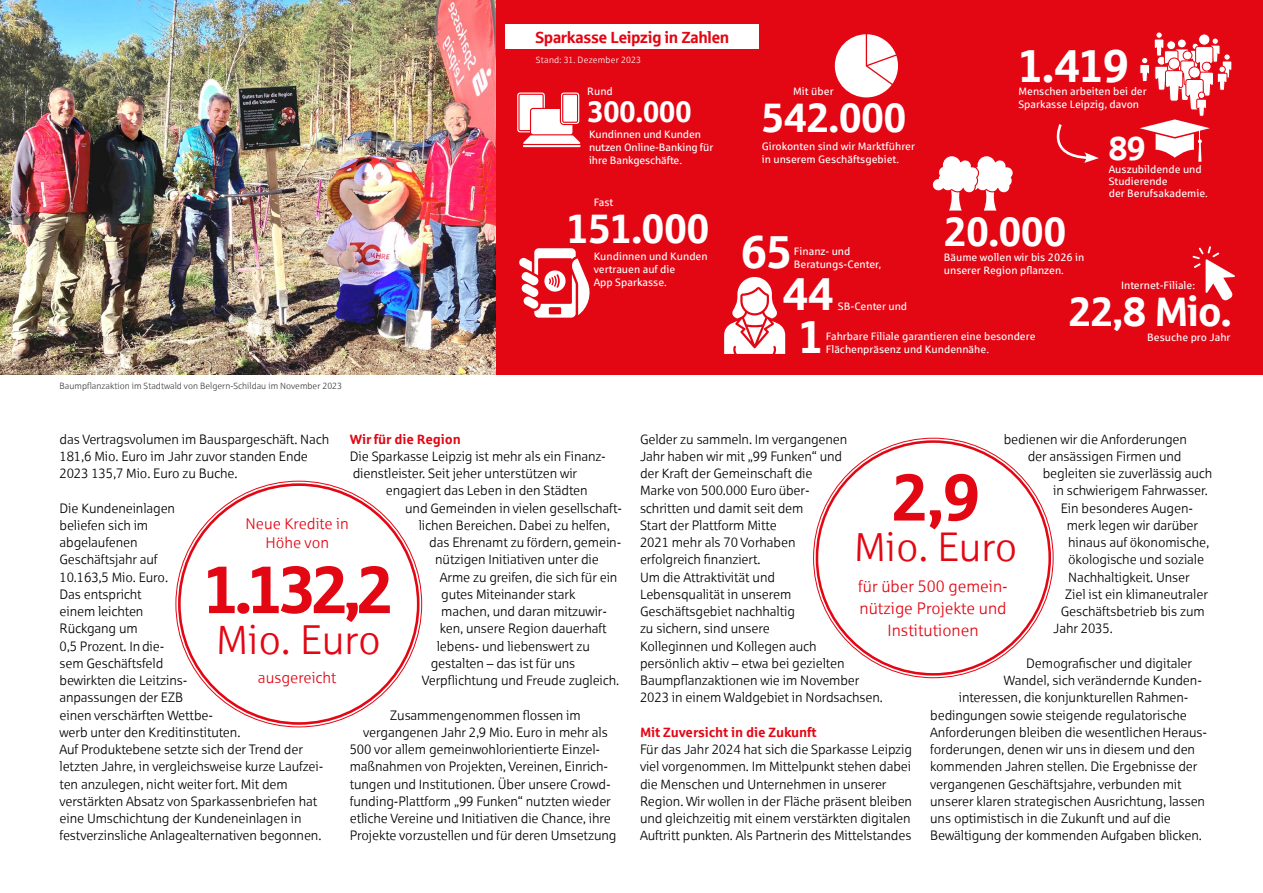
<style>
.page{position:relative;width:1263px;height:893px;background:#fff}
.page>*{position:absolute;margin:0;border:0;box-sizing:border-box;transform-origin:0 0}
.t1{font:66.75px "Sparkasse Head";color:#e30613}
.t2{font:66.3px "Sparkasse Head";color:#e30613}
.t3{font:46.2px "Sparkasse Head";color:#fff}
.t4{font:41.25px "Sparkasse Head";color:#fff}
.t5{font:40.8px "Sparkasse Lt";color:#e30613}
.t6{font:40.5px "Sparkasse Lt";color:#e30613}
.t7{font:33.45px "Sparkasse Head";color:#fff}
.t8{font:29.85px "Sparkasse Head";color:#fff}
.t9{font:16.5px/22px "Sparkasse Lt";color:#e30613;text-align:center}
.t10{font:16.2px "Sparkasse Head";color:#e30613}
.t11{font:15.6px/18.6px "Sparkasse Lt";color:#e30613;text-align:center}
.t12{font:13.5px/17.2px "Sparkasse Lt";letter-spacing:-.01em;color:#000}
.t13{font:700 13.5px "Sparkasse Rg";letter-spacing:-.01em;color:#e30613}
.t14{font:10.8px/12.9px "Sparkasse Rg";color:#fff}
.t15{font:9px "Sparkasse Lt";color:#404040}
.t16{font:9px "Sparkasse Lt";letter-spacing:.025em;color:#fff}
</style>
<div class="page">
<div style="left:486px;top:0;width:777px;height:375px;background:#e30613"></div>
<img style="left:0;top:0;width:495px;height:374px">
<div style="left:505px;top:25px;width:254px;height:24px;background:#fff"></div>
<svg style="left:1056px;top:124px;width:43px;height:39px"></svg>
<svg style="left:1139px;top:32px;width:93px;height:130px"></svg>
<hr style="left:523px;top:145px;width:57px;height:2px;background:#fff">
<svg style="left:517px;top:93px;width:63px;height:51px"></svg>
<svg style="left:519px;top:248px;width:71px;height:70px"></svg>
<svg style="left:1192px;top:246px;width:43px;height:54px"></svg>
<svg style="left:932px;top:156px;width:81px;height:55px"></svg>
<svg style="left:835px;top:34px;width:63px;height:63px"></svg>
<svg style="left:724px;top:277px;width:61px;height:77px"></svg>
<p class="t15" style="left:60px;top:380px;width:284px">Baumpflanzaktion im Stadtwald von Belgern-Schildau im November 2023</p>
<p class="t10" style="left:535px;top:27px;width:195px">Sparkasse Leipzig in Zahlen</p>
<p class="t16" style="left:536px;top:54px;width:107px">Stand: 31. Dezember 2023</p>
<p class="t14" style="left:587px;top:85px;width:27px">Rund</p>
<p class="t14" style="left:589px;top:127px;width:126px">Kundinnen und Kunden nutzen Online-Banking für ihre Bankgeschäfte.</p>
<h3 class="t8" style="left:587px;top:93px;width:105px">300.000</h3>
<p class="t14" style="left:594px;top:195px;width:21px">Fast</p>
<h3 class="t4" style="left:567px;top:202px;width:143px">151.000</h3>
<p class="t14" style="left:594px;top:250px;width:116px">Kundinnen und Kunden vertrauen auf die<br>App Sparkasse.</p>
<p class="t14" style="left:793px;top:85px;width:42px">Mit über</p>
<h3 class="t4" style="left:762px;top:91px;width:146px">542.000</h3>
<p class="t14" style="left:762px;top:139px;width:155px">Girokonten sind wir Marktführer in unserem Geschäftsgebiet.</p>
<h3 class="t3" style="left:1019px;top:36px;width:111px">1.419</h3>
<p class="t14" style="left:1018px;top:85px;width:130px">Menschen arbeiten bei der<br>Sparkasse Leipzig, davon</p>
<h3 class="t7" style="left:1109px;top:127px;width:38px">89</h3>
<p class="t14" style="left:1109px;top:163px;width:101px;line-height:11.9px">Auszubildende und<br>Studierende<br>der Berufsakademie.</p>
<h3 class="t4" style="left:944px;top:205px;width:123px">20.000</h3>
<h3 class="t3" style="left:741px;top:222px;width:51px">65</h3>
<p class="t14" style="left:794px;top:245px;width:89px">Finanz- und<br>Beratungs-Center,</p>
<h3 class="t3" style="left:782px;top:264px;width:53px">44</h3>
<p class="t14" style="left:944px;top:251px;width:142px">Bäume wollen wir bis 2026 in unserer Region pflanzen.</p>
<p class="t14" style="left:1121px;top:278px;width:76px">Internet-Filiale:</p>
<h3 class="t4" style="left:1069px;top:285px;width:164px">22,8 Mio.</h3>
<p class="t14" style="left:838px;top:299px;width:71px">SB-Center und</p>
<h3 class="t3" style="left:799px;top:308px;width:25px">1</h3>
<p class="t14" style="left:826px;top:330px;width:211px">Fahrbare Filiale garantieren eine besondere<br>Flächenpräsenz und Kundennähe.</p>
<p class="t14" style="left:1147px;top:331px;width:85px">Besuche pro Jahr</p>
<p class="t12" style="left:60px;top:430px;width:271px">das Vertragsvolumen im Bauspargeschäft. Nach<br>181,6 Mio. Euro im Jahr zuvor standen Ende<br>2023 135,7 Mio. Euro zu Buche.</p>
<p class="t12" style="left:60px;top:499px;width:265px">Die Kundeneinlagen<br>beliefen sich im<br>abgelaufenen<br>Geschäftsjahr auf<br>10.163,5 Mio. Euro.<br>Das entspricht<br>einem leichten<br>Rückgang um<br>0,5 Prozent. In die-<br>sem Geschäftsfeld<br>bewirkten die Leitzins-<br>anpassungen der EZB<br>einen verschärften Wettbe-<br>werb unter den Kreditinstituten.<br>Auf Produktebene setzte sich der Trend der letzten Jahre, in vergleichsweise kurze Laufzei&shy;ten anzulegen, nicht weiter fort. Mit dem verstärkten Absatz von Sparkassenbriefen hat eine Umschichtung der Kundeneinlagen in festverzinsliche Anlagealternativen begonnen.</p>
<p class="t13" style="left:350px;top:430px;width:113px">Wir für die Region</p>
<p class="t12" style="left:350px;top:447px;width:258px">Die Sparkasse Leipzig ist mehr als ein Finanz&shy;dienstleister. Seit jeher unterstützen wir</p>
<p class="t12" style="left:386px;top:482px;width:203px">engagiert das Leben in den Städten</p>
<p class="t12" style="left:405px;top:499px;width:218px">und Gemeinden in vielen gesellschaft-</p>
<p class="t12" style="left:419px;top:516px;width:193px">lichen Bereichen. Dabei zu helfen,</p>
<p class="t12" style="left:429px;top:533px;width:191px">das Ehrenamt zu fördern, gemein--</p>
<p class="t12" style="left:435px;top:551px;width:165px">nützigen Initiativen unter die</p>
<p class="t12" style="left:440px;top:568px;width:179px">Arme zu greifen, die sich für ein</p>
<p class="t12" style="left:441px;top:585px;width:136px">gutes Miteinander stark</p>
<p class="t12" style="left:441px;top:603px;width:167px">machen, und daran mitzuwir-</p>
<p class="t12" style="left:440px;top:620px;width:169px">ken, unsere Region dauerhaft</p>
<p class="t12" style="left:437px;top:637px;width:155px">lebens- und liebenswert zu</p>
<p class="t12" style="left:431px;top:654px;width:146px">gestalten – das ist für uns</p>
<p class="t12" style="left:422px;top:672px;width:199px">Verpflichtung und Freude zugleich.</p>
<p class="t12" style="left:390px;top:706px;width:192px">Zusammengenommen flossen im</p>
<p class="t12" style="left:363px;top:723px;width:246px">vergangenen Jahr 2,9 Mio. Euro in mehr als</p>
<p class="t12" style="left:350px;top:741px;width:252px">500 vor allem gemeinwohlorientierte Einzel-</p>
<p class="t12" style="left:350px;top:758px;width:260px">maßnahmen von Projekten, Vereinen, Einrich-</p>
<p class="t12" style="left:350px;top:775px;width:262px">tungen und Institutionen. Über unsere Crowd-</p>
<p class="t12" style="left:350px;top:792px;width:263px">funding-Plattform „99 Funken“ nutzten wieder</p>
<p class="t12" style="left:350px;top:810px;width:263px">etliche Vereine und Initiativen die Chance, ihre</p>
<p class="t12" style="left:350px;top:827px;width:268px">Projekte vorzustellen und für deren Umsetzung</p>
<p class="t11" style="left:246px;top:514px;width:105px">Neue Kredite in<br>Höhe von</p>
<h1 class="t1" style="left:204px;top:547px;width:190px">1.132,2</h1>
<h3 class="t5" style="left:216px;top:615px;width:166px">Mio. Euro</h3>
<p class="t11" style="left:258px;top:668px;width:80px">ausgereicht</p>
<p class="t12" style="left:1004px;top:430px;width:185px">bedienen wir die Anforderungen</p>
<p class="t12" style="left:1028px;top:447px;width:155px">der ansässigen Firmen und</p>
<p class="t12" style="left:1043px;top:465px;width:171px">begleiten sie zuverlässig auch</p>
<p class="t12" style="left:1053px;top:482px;width:156px">in schwierigem Fahrwasser.</p>
<p class="t12" style="left:1061px;top:499px;width:134px">Ein besonderes Augen-</p>
<p class="t12" style="left:1067px;top:516px;width:133px">merk legen wir darüber</p>
<p class="t12" style="left:1068px;top:534px;width:142px">hinaus auf ökonomische,</p>
<p class="t12" style="left:1068px;top:551px;width:137px">ökologische und soziale</p>
<p class="t12" style="left:1068px;top:568px;width:123px">Nachhaltigkeit. Unser</p>
<p class="t12" style="left:1065px;top:585px;width:144px">Ziel ist ein klimaneutraler</p>
<p class="t12" style="left:1061px;top:603px;width:145px">Geschäftsbetrieb bis zum</p>
<p class="t12" style="left:1053px;top:620px;width:61px">Jahr 2035.</p>
<p class="t12" style="left:1026px;top:654px;width:167px">Demografischer und digitaler</p>
<p class="t12" style="left:1004px;top:672px;width:200px">Wandel, sich verändernde Kunden-</p>
<p class="t12" style="left:959px;top:689px;width:230px">interessen, die konjunkturellen Rahmen-</p>
<p class="t12" style="left:930px;top:706px;width:258px">bedingungen sowie steigende regulatorische</p>
<p class="t12" style="left:930px;top:723px;width:277px">Anforderungen bleiben die wesentlichen Heraus-</p>
<p class="t12" style="left:930px;top:741px;width:266px">forderungen, denen wir uns in diesem und den</p>
<p class="t12" style="left:930px;top:758px;width:269px">kommenden Jahren stellen. Die Ergebnisse der</p>
<p class="t12" style="left:930px;top:775px;width:253px">vergangenen Geschäftsjahre, verbunden mit</p>
<p class="t12" style="left:930px;top:792px;width:276px">unserer klaren strategischen Ausrichtung, lassen</p>
<p class="t12" style="left:930px;top:810px;width:242px">uns optimistisch in die Zukunft und auf die</p>
<p class="t12" style="left:930px;top:827px;width:273px">Bewältigung der kommenden Aufgaben blicken.</p>
<p class="t12" style="left:640px;top:430px;width:245px">Gelder zu sammeln. Im vergangenen<br>Jahr haben wir mit „99 Funken“ und<br>der Kraft der Gemeinschaft die<br>Marke von 500.000 Euro über-<br>schritten und damit seit dem<br>Start der Plattform Mitte<br>2021 mehr als 70 Vorhaben<br>erfolgreich finanziert.<br>Um die Attraktivität und<br>Lebensqualität in unserem<br>Geschäftsgebiet nachhaltig<br>zu sichern, sind unsere<br>Kolleginnen und Kollegen auch<br>persönlich aktiv – etwa bei gezielten<br>Baumpflanzaktionen wie im November<br>2023 in einem Waldgebiet in Nordsachsen.</p>
<p class="t13" style="left:640px;top:723px;width:178px">Mit Zuversicht in die Zukunft</p>
<p class="t12" style="left:640px;top:741px;width:274px">Für das Jahr 2024 hat sich die Sparkasse Leipzig viel vorgenommen. Im Mittelpunkt stehen dabei die Menschen und Unternehmen in unserer Region. Wir wollen in der Fläche präsent bleiben und gleichzeitig mit einem verstärkten digitalen Auftritt punkten. Als Partnerin des Mittelstandes</p>
<h2 class="t2" style="left:892px;top:455px;width:89px">2,9</h2>
<h3 class="t6" style="left:854px;top:523px;width:165px">Mio. Euro</h3>
<p class="t9" style="left:858px;top:575px;width:151px">für über 500 gemein&shy;nützige Projekte und<br>Institutionen</p>
</div>
